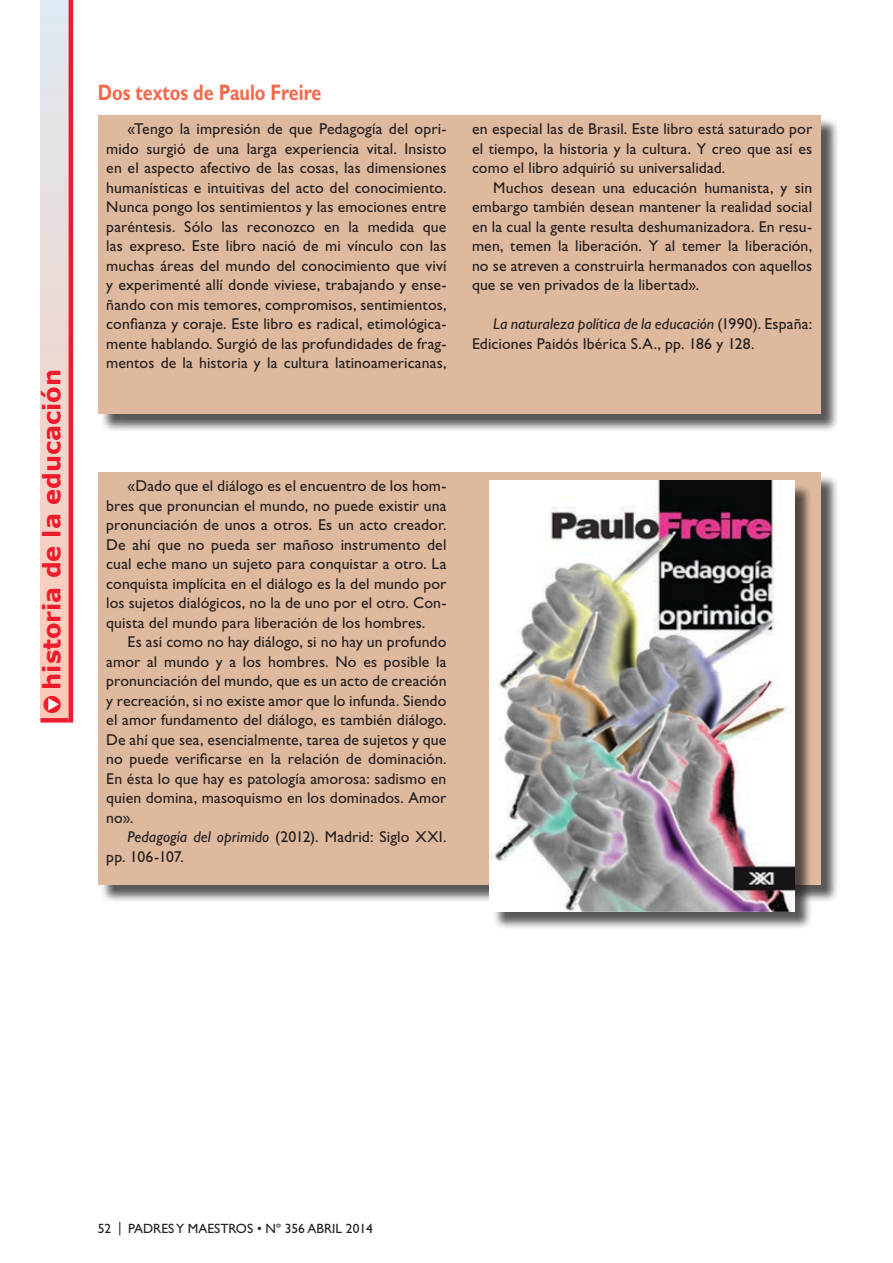
<style>
.page{position:relative;width:893px;height:1263px;background:#fff}
.page>*{position:absolute;margin:0;border:0;box-sizing:border-box;transform-origin:0 0}
.t1{font:700 24px "Verdana";color:#ed1b2c}
.t2{font:700 22.5px "Gill Sans Std";color:#f2694b;scale:.8 1}
.t3{font:15.75px/19.5px "Gill Sans Std";letter-spacing:.005em;color:#231f20;text-align:justify}
.t4{font:13.5px "Gill Sans Std";color:#231f20}
.s1{color:#fff}
.s2{font-style:italic}
</style>
<div class="page">
<div style="left:41px;top:0;width:30px;height:720px;background:linear-gradient(to bottom,#deeaf2,#fdc7b4)"></div>
<hr style="left:41px;top:718px;width:28px;height:4px;background:#ed1b2c">
<hr style="left:69px;top:0;width:4px;height:722px;background:#ed1b2c">
<div style="left:100px;top:117px;width:739px;height:315px;background:#231f20;opacity:.75"></div>
<div style="left:98px;top:115px;width:723px;height:299px;background:#dfb99d"></div>
<div style="left:100px;top:474px;width:739px;height:429px;background:#231f20;opacity:.75"></div>
<div style="left:98px;top:472px;width:723px;height:412px;background:#dfb99d"></div>
<div style="left:492px;top:483px;width:321px;height:447px;background:#231f20;opacity:.75"></div>
<img style="left:490px;top:480px;width:304px;height:431px">
<h1 class="t1" style="left:35px;top:714px;width:347px;rotate:-90deg"><span class="s1">▼</span>● historia de la educación</h1>
<h2 class="t2" style="left:98px;top:79px;width:281px">Dos textos de Paulo Freire</h2>
<p class="t3" style="left:106px;top:119px;width:342px;text-indent:21px">«Tengo la impresión de que Pedagogía del opri&shy;mido surgió de una larga experiencia vital. Insisto en el aspecto afectivo de las cosas, las dimensiones humanísticas e intuitivas del acto del conocimiento.<br>Nunca pongo los sentimientos y las emociones entre paréntesis. Sólo las reconozco en la medida que las expreso. Este libro nació de mi vínculo con las muchas áreas del mundo del conocimiento que viví y experimenté allí donde viviese, trabajando y ense&shy;ñando con mis temores, compromisos, sentimientos, confianza y coraje. Este libro es radical, etimológica&shy;mente hablando. Surgió de las profundidades de frag&shy;mentos de la historia y la cultura latinoamericanas,</p>
<p class="t3" style="left:472px;top:119px;width:342px">en especial las de Brasil. Este libro está saturado por el tiempo, la historia y la cultura. Y creo que así es como el libro adquirió su universalidad.</p>
<p class="t3" style="left:472px;top:178px;width:342px;text-indent:21px">Muchos desean una educación humanista, y sin embargo también desean mantener la realidad social en la cual la gente resulta deshumanizadora. En resu&shy;men, temen la liberación. Y al temer la liberación, no se atreven a construirla hermanados con aquellos que se ven privados de la libertad».</p>
<p class="t3" style="left:472px;top:314px;width:342px;text-indent:21px"><span class="s2">La naturaleza política de la educación</span> (1990). España:<br>Ediciones Paidós Ibérica S.A., pp. 186 y 128.</p>
<p class="t3" style="left:106px;top:476px;width:342px;text-indent:21px">«Dado que el diálogo es el encuentro de los hom&shy;bres que pronuncian el mundo, no puede existir una pronunciación de unos a otros. Es un acto creador.<br>De ahí que no pueda ser mañoso instrumento del cual eche mano un sujeto para conquistar a otro. La conquista implícita en el diálogo es la del mundo por los sujetos dialógicos, no la de uno por el otro. Con&shy;quista del mundo para liberación de los hombres.</p>
<p class="t3" style="left:106px;top:632px;width:342px;text-indent:21px">Es así como no hay diálogo, si no hay un profundo amor al mundo y a los hombres. No es posible la pronunciación del mundo, que es un acto de creación y recreación, si no existe amor que lo infunda. Siendo el amor fundamento del diálogo, es también diálogo.<br>De ahí que sea, esencialmente, tarea de sujetos y que no puede verificarse en la relación de dominación.<br>En ésta lo que hay es patología amorosa: sadismo en quien domina, masoquismo en los dominados. Amor no».</p>
<p class="t3" style="left:106px;top:827px;width:342px;text-indent:21px"><span class="s2">Pedagogía del oprimido</span> (2012). Madrid: Siglo XXI. pp. 106-107.</p>
<p class="t4" style="left:98px;top:1221px;width:277px">52 | PADRES Y MAESTROS • Nº 356 ABRIL 2014</p>
</div>
